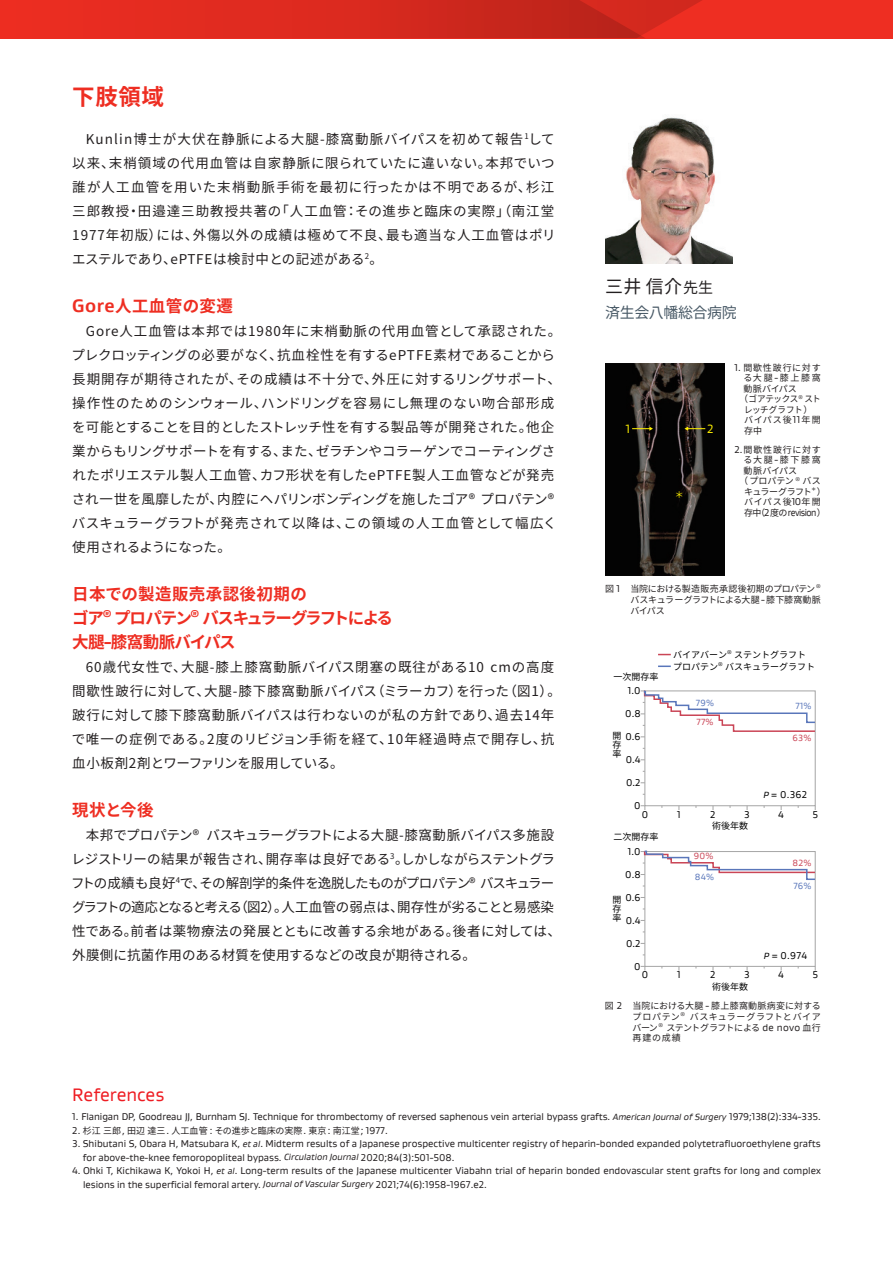
<style>
.page{position:relative;width:893px;height:1263px;background:#fff}
.page>*{position:absolute;margin:0;border:0;box-sizing:border-box;transform-origin:0 0}
.t1{font:700 22.5px "Noto Sans CJ Kjp";color:#ee2e22}
.t2{font:18.15px "Gore Gustan";color:#ee1d23}
.t3{font:18px "Noto Sans CJ Kjp";color:#231f20}
.t4{font:700 16.5px/24px "Noto Sans CJ Kjp";letter-spacing:-.035em;color:#ee2e22}
.t5{font:700 16.5px "Noto Sans CJ Kjp";letter-spacing:.025em;color:#ee2e22}
.t6{font:15px "Noto Sans CJ Kjp";letter-spacing:-.03em;color:#475865}
.t7{font:13.5px/24px "Noto Sans CJ Kjp";letter-spacing:.02em;color:#231f20;text-align:justify}
.t8{font:13.5px/24px "Noto Sans CJ Kjp";letter-spacing:-.015em;color:#231f20}
.t9{font:13.5px/24px "Noto Sans CJ Kjp";letter-spacing:.05em;color:#231f20}
.t10{font:12px "Gore Gustan";color:#fff101}
.t11{font:9.9px/13.5px "Gore Gustan";color:#231f20}
.t12{font:9.9px "Gore Gustan";letter-spacing:.025em;color:#000}
.t13{font:9.9px "Gore Gustan";letter-spacing:-.06em;color:#231f20}
.t14{font:9px/10.8px "Noto Sans CJ Kjp";letter-spacing:.005em;color:#231f20;text-align:justify}
.t15{font:9px/9px "Noto Sans CJ Kjp";color:#000;text-align:justify}
.t16{font:9px "Noto Sans CJ Kjp";letter-spacing:.085em;color:#231f20}
.t17{font:9px "Gore Gustan";letter-spacing:.025em;color:#5976ba}
.t18{font:9px "Gore Gustan";letter-spacing:.025em;color:#ca4556}
.t19{font:9px "Noto Sans CJ Kjp";letter-spacing:-.045em;color:#231f20}
.t20{font:9px "Noto Sans CJ Kjp";letter-spacing:-.02em;color:#231f20;scale:.95 1}
.t21{font:9px "Noto Sans CJ Kjp";letter-spacing:-.075em;color:#231f20}
.t22{font:9px "Noto Sans CJ Kjp";color:#fff101}
.t23{font:5.25px "Noto Sans CJ Kjp";color:#231f20}
.s1{font-family:"Gore Gustan";font-size:18.15px}
.s2{font-size:15px}
.s3{font-family:"Gore Gustan";font-size:9.9px}
.s4{font-family:"Noto Sans CJ Kjp";font-size:9px}
.s5{font-style:italic;font-size:9px}
</style>
<div class="page">
<div style="left:0;top:0;width:893px;height:38px;background:#ee2e22"></div>
<svg style="left:171px;top:0;width:531px;height:38px"></svg>
<div style="left:644px;top:690px;width:172px;height:116px;border:1px solid #a5a5a5"></div>
<div style="left:644px;top:851px;width:172px;height:116px;border:1px solid #a5a5a5"></div>
<svg style="left:658px;top:654px;width:13px;height:1px"></svg>
<svg style="left:658px;top:665px;width:13px;height:2px"></svg>
<svg style="left:641px;top:690px;width:175px;height:47px"></svg>
<svg style="left:641px;top:850px;width:175px;height:37px"></svg>
<img style="left:605px;top:363px;width:119px;height:213px">
<svg style="left:632px;top:427px;width:21px;height:4px"></svg>
<svg style="left:684px;top:427px;width:21px;height:4px"></svg>
<img style="left:605px;top:117px;width:128px;height:147px">
<h1 class="t1" style="left:72px;top:84px;width:93px">下肢領域</h1>
<p class="t7" style="left:72px;top:127px;width:485px;text-indent:14px">Kunlin博士が大伏在静脈による大腿-膝窩動脈バイパスを初めて報告<sup>1</sup>して以来、末梢領域の代用血管は自家静脈に限られていたに違いない。本邦でいつ誰が人工血管を用いた末梢動脈手術を最初に行ったかは不明であるが、杉江三郎教授・田邉達三助教授共著の「人工血管：その進歩と臨床の実際」（南江堂1977年初版）には、外傷以外の成績は極めて不良、最も適当な人工血管はポリエステルであり、ePTFEは検討中との記述がある<sup>2</sup>。</p>
<h3 class="t5" style="left:72px;top:296px;width:162px"><span class="s1">Gore</span>人工血管の変遷</h3>
<p class="t7" style="left:71px;top:319px;width:491px;text-align:left;text-indent:14px">Gore人工血管は本邦では1980年に末梢動脈の代用血管として承認された。プレクロッティングの必要がなく、抗血栓性を有するePTFE素材であることから長期開存が期待されたが、その成績は不十分で、外圧に対するリングサポート、操作性のためのシンウォール、ハンドリングを容易にし無理のない吻合部形成を可能とすることを目的としたストレッチ性を有する製品等が開発された。他企業からもリングサポートを有する、また、ゼラチンやコラーゲンでコーティングされたポリエステル製人工血管、カフ形状を有したePTFE製人工血管などが発売され一世を風靡したが、内腔にヘパリンボンディングを施したゴア® プロパテン®バスキュラーグラフトが発売されて以降は、この領域の人工血管として幅広く使用されるようになった。</p>
<h3 class="t4" style="left:72px;top:582px;width:322px">日本での製造販売承認後初期の<br>ゴア<sup>®</sup> プロパテン<sup>®</sup> バスキュラーグラフトによる大腿<span class="s1">-</span>膝窩動脈バイパス</h3>
<h3 class="t9" style="left:72px;top:655px;width:491px;text-indent:14px">60歳代女性で、大腿-膝上膝窩動脈バイパス閉塞の既往がある10 cmの高度間歇性跛行に対して、大腿-膝下膝窩動脈バイパス（ミラーカフ）を行った（図1）。跛行に対して膝下膝窩動脈バイパスは行わないのが私の方針であり、過去14年で唯一の症例である。2度のリビジョン手術を経て、10年経過時点で開存し、抗血小板剤2剤とワーファリンを服用している。</h3>
<h3 class="t4" style="left:72px;top:798px;width:83px">現状と今後</h3>
<p class="t8" style="left:71px;top:823px;width:491px;text-indent:15px">本邦でプロパテン® バスキュラーグラフトによる大腿-膝窩動脈バイパス多施設レジストリーの結果が報告され、開存率は良好である<sup>3</sup>。しかしながらステントグラフトの成績も良好<sup>4</sup>で、その解剖学的条件を逸脱したものがプロパテン® バスキュラーグラフトの適応となると考える（図2）。人工血管の弱点は、開存性が劣ることと易感染性である。前者は薬物療法の発展とともに改善する余地がある。後者に対しては、外膜側に抗菌作用のある材質を使用するなどの改良が期待される。</p>
<h3 class="t3" style="left:605px;top:276px;width:109px">三井 信介<span class="s2">先生</span></h3>
<h3 class="t6" style="left:605px;top:304px;width:133px">済生会八幡総合病院</h3>
<p class="t10" style="left:626px;top:421px;width:6px">1</p>
<p class="t10" style="left:707px;top:421px;width:8px">2</p>
<p class="t22" style="left:675px;top:490px;width:10px">＊</p>
<p class="t16" style="left:734px;top:363px;width:88px"><span class="s3">1.</span> 間歇性跛行に対す</p>
<p class="t14" style="left:743px;top:373px;width:79px">る大腿<span class="s3">-</span>膝上膝窩</p>
<p class="t14" style="left:743px;top:383px;width:55px">動脈バイパス</p>
<p class="t19" style="left:739px;top:394px;width:83px">（ゴアテックス<sup>®</sup> スト</p>
<p class="t20" style="left:744px;top:405px;width:73px">レッチグラフト）</p>
<p class="t14" style="left:744px;top:415px;width:78px">バイパス後<span class="s3">11</span>年開</p>
<p class="t14" style="left:744px;top:425px;width:20px">存中</p>
<p class="t16" style="left:734px;top:445px;width:88px"><span class="s3">2.</span> 間歇性跛行に対す</p>
<p class="t14" style="left:744px;top:455px;width:79px">る大腿<span class="s3">-</span>膝下膝窩</p>
<p class="t14" style="left:744px;top:465px;width:55px">動脈バイパス</p>
<p class="t14" style="left:739px;top:476px;width:83px">（プロパテン <sup>®</sup> バス</p>
<p class="t21" style="left:744px;top:487px;width:69px">キュラーグラフト</p>
<p class="t23" style="left:811px;top:486px;width:7px">＊</p>
<p class="t14" style="left:744px;top:487px;width:83px;text-indent:73px">）バイパス後<span class="s3">10</span>年開</p>
<p class="t13" style="left:744px;top:506px;width:83px"><span class="s4">存中（</span>2<span class="s4">度の</span>revision<span class="s4">）</span></p>
<p class="t14" style="left:630px;top:583px;width:192px;text-indent:-25px">図 <span class="s3">1</span> 当院における製造販売承認後初期のプロパテン <sup>®</sup>バスキュラーグラフトによる大腿<span class="s3">-</span>膝下膝窩動脈バイパス</p>
<p class="t15" style="left:613px;top:672px;width:46px">一次開存率</p>
<p class="t12" style="left:628px;top:684px;width:14px">1.0</p>
<p class="t12" style="left:625px;top:707px;width:17px">0.8</p>
<p class="t15" style="left:612px;top:731px;width:10px">開存率</p>
<p class="t12" style="left:626px;top:730px;width:17px">0.6</p>
<p class="t12" style="left:626px;top:753px;width:16px">0.4</p>
<p class="t12" style="left:626px;top:776px;width:16px">0.2</p>
<p class="t15" style="left:673px;top:649px;width:143px;line-height:11.7px">バイアバーン<sup>®</sup> ステントグラフトプロパテン<sup>®</sup> バスキュラーグラフト</p>
<p class="t17" style="left:696px;top:697px;width:20px">79%</p>
<p class="t18" style="left:696px;top:716px;width:19px">77%</p>
<p class="t17" style="left:795px;top:700px;width:18px">71%</p>
<p class="t18" style="left:793px;top:732px;width:20px">63%</p>
<p class="t12" style="left:763px;top:788px;width:45px"><span class="s5">P</span> = 0.362</p>
<p class="t12" style="left:634px;top:799px;width:8px">0</p>
<p class="t12" style="left:642px;top:808px;width:8px">0</p>
<p class="t12" style="left:677px;top:808px;width:5px">1</p>
<p class="t12" style="left:710px;top:808px;width:7px">2</p>
<p class="t12" style="left:744px;top:808px;width:7px">3</p>
<p class="t12" style="left:778px;top:808px;width:7px">4</p>
<p class="t12" style="left:812px;top:808px;width:7px">5</p>
<p class="t15" style="left:613px;top:832px;width:46px">二次開存率</p>
<p class="t12" style="left:628px;top:845px;width:14px">1.0</p>
<p class="t12" style="left:625px;top:868px;width:17px">0.8</p>
<p class="t12" style="left:626px;top:891px;width:17px">0.6</p>
<p class="t15" style="left:612px;top:895px;width:10px">開存率</p>
<p class="t12" style="left:626px;top:914px;width:16px">0.4</p>
<p class="t12" style="left:626px;top:937px;width:16px">0.2</p>
<p class="t15" style="left:712px;top:821px;width:37px">術後年数</p>
<p class="t18" style="left:694px;top:850px;width:21px">90%</p>
<p class="t17" style="left:695px;top:871px;width:21px">84%</p>
<p class="t18" style="left:792px;top:857px;width:21px">82%</p>
<p class="t17" style="left:793px;top:880px;width:20px">76%</p>
<p class="t12" style="left:764px;top:949px;width:45px"><span class="s5">P</span> = 0.974</p>
<p class="t12" style="left:634px;top:960px;width:8px">0</p>
<p class="t12" style="left:642px;top:968px;width:8px">0</p>
<p class="t12" style="left:677px;top:968px;width:5px">1</p>
<p class="t12" style="left:710px;top:968px;width:7px">2</p>
<p class="t12" style="left:744px;top:968px;width:7px">3</p>
<p class="t12" style="left:778px;top:968px;width:7px">4</p>
<p class="t12" style="left:812px;top:968px;width:7px">5</p>
<p class="t15" style="left:712px;top:982px;width:37px">術後年数</p>
<p class="t14" style="left:632px;top:1000px;width:190px;text-indent:-28px">図 <span class="s3">2</span> 当院における大腿 <span class="s3">-</span> 膝上膝窩動脈病変に対するプロパテン<sup>®</sup> バスキュラーグラフトとバイアバーン<sup>®</sup> ステントグラフトによる <span class="s3">de novo</span> 血行再建の成績</p>
<h2 class="t2" style="left:72px;top:1083px;width:94px">References</h2>
<p class="t11" style="left:72px;top:1110px;width:750px">1. Flanigan DP, Goodreau JJ, Burnham SJ. Technique for thrombectomy of reversed saphenous vein arterial bypass grafts. <span class="s5">American Journal of Surgery</span> 1979;138(2):334-335.</p>
<p class="t14" style="left:72px;top:1125px;width:317px"><span class="s3">2.</span> 杉江三郎<span class="s3">,</span> 田辺達三<span class="s3">.</span> 人工血管 <span class="s3">:</span> その進歩と臨床の実際<span class="s3">.</span> 東京<span class="s3">:</span> 南江堂<span class="s3">; 1977.</span></p>
<p class="t11" style="left:83px;top:1137px;width:739px;text-indent:-11px">3. Shibutani S, Obara H, Matsubara K, <span class="s5">et al</span>. Midterm results of a Japanese prospective multicenter registry of heparin-bonded expanded polytetrafluoroethylene grafts for above-the-knee femoropopliteal bypass. <span class="s5">Circulation Journal</span> 2020;84(3):501-508.</p>
<p class="t11" style="left:83px;top:1164px;width:739px;text-indent:-11px">4. Ohki T, Kichikawa K, Yokoi H, <span class="s5">et al</span>. Long-term results of the Japanese multicenter Viabahn trial of heparin bonded endovascular stent grafts for long and complex lesions in the superficial femoral artery. <span class="s5">Journal of Vascular Surgery</span> 2021;74(6):1958-1967.e2.</p>
</div>
